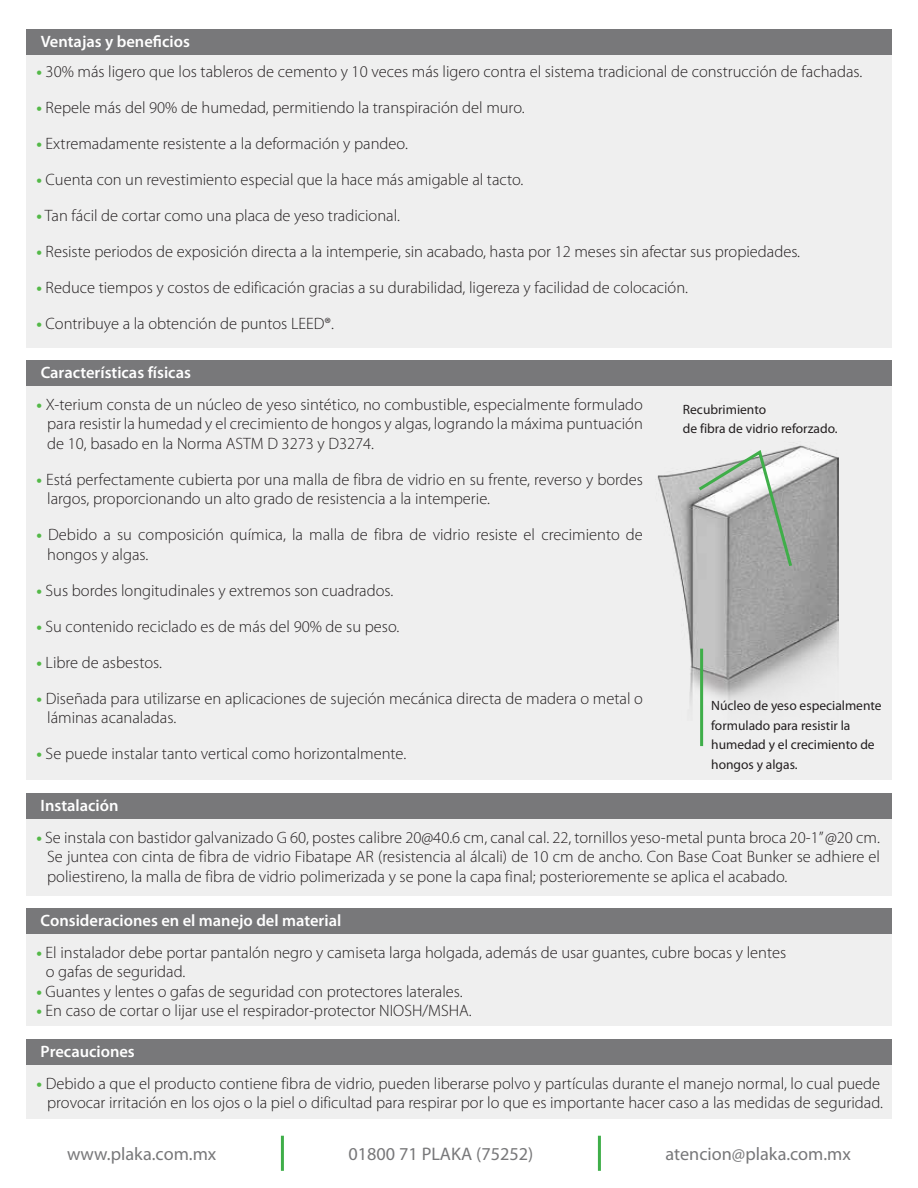
<style>
.page{position:relative;width:918px;height:1188px;background:#fff}
.page>*{position:absolute;margin:0;border:0;box-sizing:border-box;transform-origin:0 0}
.t1{font:18.15px "Myriad Pro";color:#78787a}
.t2{font:300 16.5px/19.5px "Myriad Pro";color:#231f20}
.t3{font:600 16.5px "Myriad Pro";color:#fff}
.t4{font:13.5px/19.5px "Myriad Pro";color:#231f20}
.s1{font-weight:700;color:#54b948}
</style>
<div class="page">
<div style="left:26px;top:50px;width:866px;height:297px;background:#efefef"></div>
<div style="left:26px;top:29px;width:866px;height:26px;background:#78787a"></div>
<div style="left:26px;top:814px;width:866px;height:82px;background:#efefef"></div>
<div style="left:26px;top:793px;width:866px;height:26px;background:#78787a"></div>
<div style="left:26px;top:930px;width:866px;height:96px;background:#efefef"></div>
<div style="left:26px;top:908px;width:866px;height:26px;background:#78787a"></div>
<div style="left:26px;top:1060px;width:866px;height:59px;background:#efefef"></div>
<div style="left:26px;top:1039px;width:866px;height:26px;background:#78787a"></div>
<div style="left:26px;top:381px;width:866px;height:399px;background:#efefef"></div>
<div style="left:26px;top:360px;width:866px;height:26px;background:#78787a"></div>
<img style="left:657px;top:442px;width:182px;height:278px">
<svg style="left:695px;top:448px;width:99px;height:121px"></svg>
<hr style="left:700px;top:649px;width:3px;height:97px;background:#3fae49">
<hr style="left:281px;top:1136px;width:3px;height:35px;background:#3fae49">
<hr style="left:598px;top:1136px;width:3px;height:35px;background:#3fae49">
<p class="t3" style="left:41px;top:33px;width:151px">Ventajas y beneficios</p>
<p class="t2" style="left:36px;top:62px;width:827px"><span class="s1">•</span> 30% más ligero que los tableros de cemento y 10 veces más ligero contra el sistema tradicional de construcción de fachadas.</p>
<p class="t2" style="left:36px;top:98px;width:490px"><span class="s1">•</span> Repele más del 90% de humedad, permitiendo la transpiración del muro.</p>
<p class="t2" style="left:36px;top:134px;width:373px"><span class="s1">•</span> Extremadamente resistente a la deformación y pandeo.</p>
<p class="t2" style="left:36px;top:170px;width:489px"><span class="s1">•</span> Cuenta con un revestimiento especial que la hace más amigable al tacto.</p>
<p class="t2" style="left:36px;top:206px;width:365px"><span class="s1">•</span> Tan fácil de cortar como una placa de yeso tradicional.</p>
<p class="t2" style="left:36px;top:242px;width:765px"><span class="s1">•</span> Resiste periodos de exposición directa a la intemperie, sin acabado, hasta por 12 meses sin afectar sus propiedades.</p>
<p class="t2" style="left:36px;top:278px;width:653px"><span class="s1">•</span> Reduce tiempos y costos de edificación gracias a su durabilidad, ligereza y facilidad de colocación.</p>
<p class="t2" style="left:36px;top:314px;width:299px"><span class="s1">•</span> Contribuye a la obtención de puntos LEED®.</p>
<p class="t3" style="left:41px;top:364px;width:152px">Características físicas</p>
<p class="t2" style="left:47px;top:395px;width:597px;text-align:justify;text-indent:-11px"><span class="s1">•</span> X-terium consta de un núcleo de yeso sintético, no combustible, especialmente formulado para resistir la humedad y el crecimiento de hongos y algas, logrando la máxima puntuación de 10, basado en la Norma ASTM D 3273 y D3274.</p>
<p class="t2" style="left:47px;top:470px;width:597px;text-indent:-11px"><span class="s1">•</span> Está perfectamente cubierta por una malla de fibra de vidrio en su frente, reverso y bordes largos, proporcionando un alto grado de resistencia a la intemperie.</p>
<p class="t2" style="left:47px;top:525px;width:597px;text-indent:-11px"><span class="s1">•</span> Debido a su composición química, la malla de fibra de vidrio resiste el crecimiento de hongos y algas.</p>
<p class="t2" style="left:36px;top:581px;width:358px"><span class="s1">•</span> Sus bordes longitudinales y extremos son cuadrados.</p>
<p class="t2" style="left:36px;top:617px;width:364px"><span class="s1">•</span> Su contenido reciclado es de más del 90% de su peso.</p>
<p class="t2" style="left:36px;top:653px;width:127px"><span class="s1">•</span> Libre de asbestos.</p>
<p class="t2" style="left:47px;top:689px;width:597px;text-indent:-11px"><span class="s1">•</span> Diseñada para utilizarse en aplicaciones de sujeción mecánica directa de madera o metal o láminas acanaladas.</p>
<p class="t2" style="left:36px;top:744px;width:371px"><span class="s1">•</span> Se puede instalar tanto vertical como horizontalmente.</p>
<p class="t3" style="left:41px;top:797px;width:79px">Instalación</p>
<p class="t4" style="left:683px;top:400px;width:156px">Recubrimiento<br>de fibra de vidrio reforzado.</p>
<p class="t4" style="left:711px;top:696px;width:172px">Núcleo de yeso especialmente formulado para resistir la humedad y el crecimiento de hongos y algas.</p>
<p class="t2" style="left:47px;top:828px;width:834px;text-align:justify;text-indent:-11px"><span class="s1">•</span> Se instala con bastidor galvanizado G 60, postes calibre 20@40.6 cm, canal cal. 22, tornillos yeso-metal punta broca 20-1” @20 cm.<br>Se juntea con cinta de fibra de vidrio Fibatape AR (resistencia al álcali) de 10 cm de ancho. Con Base Coat Bunker se adhiere el poliestireno, la malla de fibra de vidrio polimerizada y se pone la capa final; posterioremente se aplica el acabado.</p>
<p class="t3" style="left:41px;top:912px;width:302px">Consideraciones en el manejo del material</p>
<p class="t2" style="left:46px;top:943px;width:742px;text-indent:-9px"><span class="s1">•</span> El instalador debe portar pantalón negro y camiseta larga holgada, además de usar guantes, cubre bocas y lentes o gafas de seguridad.</p>
<p class="t2" style="left:36px;top:982px;width:428px"><span class="s1">•</span> Guantes y lentes o gafas de seguridad con protectores laterales.</p>
<p class="t2" style="left:36px;top:1001px;width:437px"><span class="s1">•</span> En caso de cortar o lijar use el respirador-protector NIOSH/MSHA.</p>
<p class="t3" style="left:41px;top:1043px;width:96px">Precauciones</p>
<p class="t2" style="left:36px;top:1074px;width:848px;text-align:right"><span class="s1">•</span> Debido a que el producto contiene fibra de vidrio, pueden liberarse polvo y partículas durante el manejo normal, lo cual puede provocar irritación en los ojos o la piel o dificultad para respirar por lo que es importante hacer caso a las medidas de seguridad.</p>
<p class="t1" style="left:67px;top:1144px;width:151px">www.plaka.com.mx</p>
<p class="t1" style="left:349px;top:1144px;width:186px">01800 71 PLAKA (75252)</p>
<p class="t1" style="left:666px;top:1144px;width:187px">atencion@plaka.com.mx</p>
</div>
